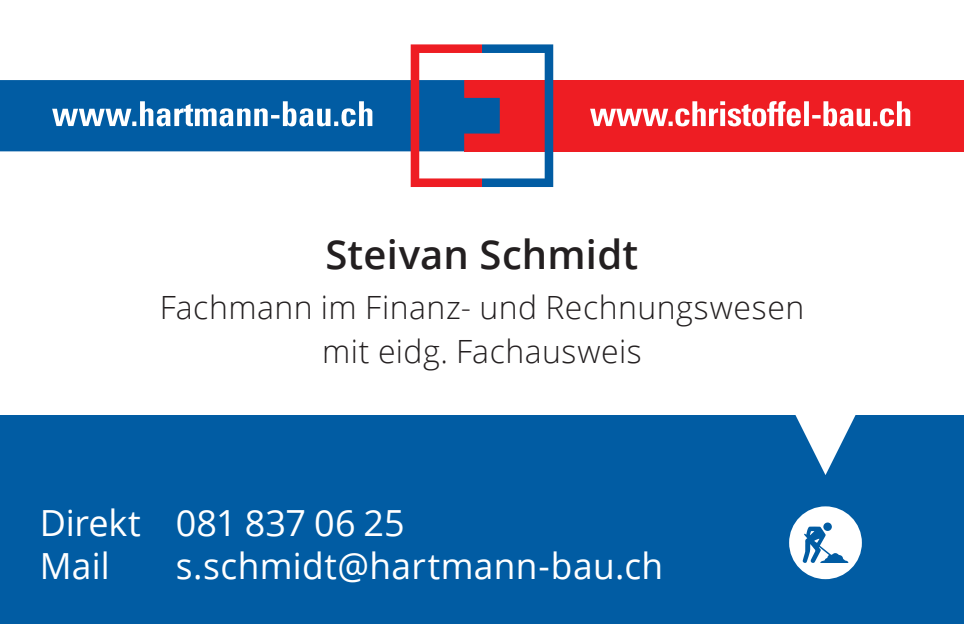
<style>
.page{position:relative;width:964px;height:624px;background:#fff}
.page>*{position:absolute;margin:0;border:0;box-sizing:border-box;transform-origin:0 0}
.t1{font:600 40px "Open Sans";letter-spacing:.005em;color:#231f20}
.t2{font:36px "Open Sans";letter-spacing:.01em;color:#fff}
.t3{font:300 32px "Open Sans";letter-spacing:.015em;color:#231f20}
</style>
<div class="page">
<div style="left:0;top:415px;width:964px;height:209px;background:#015ca3"></div>
<svg style="left:795px;top:415px;width:61px;height:60px"></svg>
<div style="left:464px;top:80px;width:500px;height:71px;background:#ee1d23"></div>
<div style="left:0;top:80px;width:411px;height:71px;background:#015ca3"></div>
<svg style="left:411px;top:44px;width:142px;height:143px"></svg>
<svg style="left:52px;top:101px;width:320px;height:25px"></svg>
<svg style="left:590px;top:101px;width:320px;height:25px"></svg>
<svg style="left:789px;top:506px;width:73px;height:73px"></svg>
<p class="t1" style="left:326px;top:227px;width:314px">Steivan Schmidt</p>
<p class="t3" style="left:160px;top:285px;width:646px">Fachmann im Finanz- und Rechnungswesen</p>
<p class="t3" style="left:322px;top:329px;width:321px">mit eidg. Fachausweis</p>
<p class="t2" style="left:40px;top:498px;width:366px">Direkt 081 837 06 25</p>
<p class="t2" style="left:40px;top:541px;width:72px">Mail</p>
<p class="t2" style="left:176px;top:541px;width:489px">s.schmidt@hartmann-bau.ch</p>
</div>
